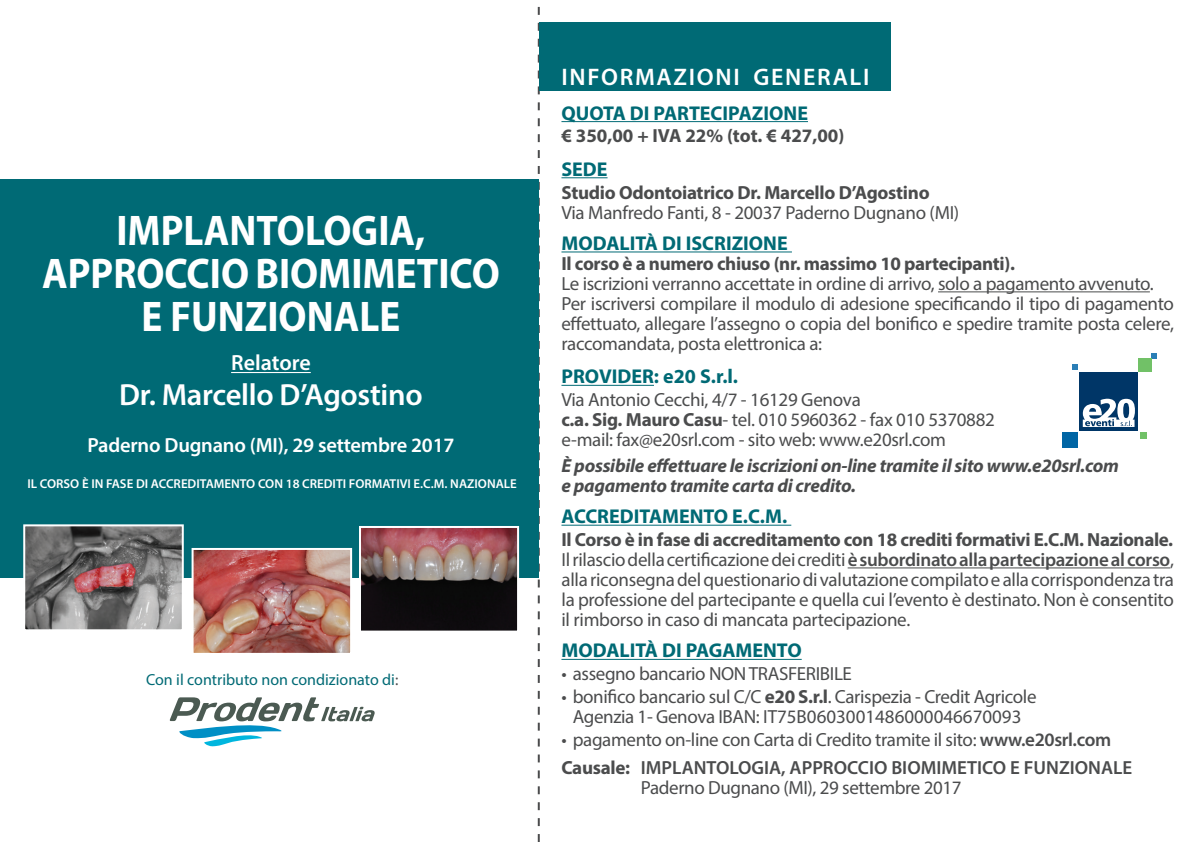
<style>
.page{position:relative;width:1191px;height:842px;background:#fff}
.page>*{position:absolute;margin:0;border:0;box-sizing:border-box;transform-origin:0 0}
.t1{font:700 43px "Myriad Pro";color:#fff;scale:.91 1}
.t2{font:600 30.6px "Myriad Pro";letter-spacing:-.01em;color:#fff}
.programma_testo_con{font:600 24px "Myriad Pro";letter-spacing:.07em;color:#fff}
.t3{font:600 22px "Myriad Pro";color:#fff}
.t4{font:600 20.4px "Myriad Pro";letter-spacing:-.01em;color:#fff}
.MYRIAD_PRO{font:700 20px "Myriad Pro";color:#006a75}
.MYRIAD_PRO-2{font:19px/20px "Myriad Pro";letter-spacing:-.02em;color:#4b4c4d;text-align:justify}
.testo_con_tabulazion{font:19px "Myriad Pro";letter-spacing:-.02em;color:#4b4c4d}
.MYRIAD_PRO-3{font:700 19px "Myriad Pro";letter-spacing:-.02em;color:#4b4c4d}
.MYRIAD_PRO-4{font:italic 700 19px/20px "Myriad Pro";letter-spacing:-.015em;color:#4b4c4d}
.testo_con_tabulazion-2{font:600 19px "Myriad Pro";color:#4b4c4d}
.testo_con_tabulazion-3{font:19px "Myriad Pro";color:#4b4c4d}
.MYRIAD_PRO-5{font:700 19px "Myriad Pro";color:#4b4c4d}
.MYRIAD_PRO-6{font:16px "Myriad Pro";color:#006a75}
.t5{font:600 12.8px "Myriad Pro";color:#fff}
.s1{color:#4b4c4d}
.s2{font-weight:700}
.s3{font-weight:600}
</style>
<div class="page">
<svg style="left:538px;top:6px;width:2px;height:836px"></svg>
<div style="left:539px;top:23px;width:351px;height:68px;background:#006a75"></div>
<hr style="left:561px;top:121px;width:247px;height:1px;background:#006a75">
<hr style="left:561px;top:177px;width:46px;height:1px;background:#006a75">
<hr style="left:561px;top:251px;width:231px;height:1px;background:#006a75">
<hr style="left:938px;top:291px;width:211px;height:1px;background:#4b4c4d">
<hr style="left:561px;top:385px;width:93px;height:1px;background:#006a75">
<hr style="left:561px;top:525px;width:230px;height:1px;background:#006a75">
<hr style="left:847px;top:567px;width:323px;height:1px;background:#4b4c4d">
<hr style="left:561px;top:659px;width:240px;height:1px;background:#006a75">
<svg style="left:170px;top:697px;width:205px;height:49px"></svg>
<div style="left:1079px;top:372px;width:59px;height:59px;background:#003667"></div>
<svg style="left:1082px;top:399px;width:53px;height:28px"></svg>
<div style="left:1062px;top:432px;width:15px;height:16px;background:#0065a4"></div>
<svg style="left:1151px;top:353px;width:6px;height:5px"></svg>
<svg style="left:1072px;top:364px;width:5px;height:6px"></svg>
<div style="left:1140px;top:432px;width:6px;height:7px;background:#71c167"></div>
<div style="left:1138px;top:358px;width:13px;height:14px;background:#71c167"></div>
<div style="left:0;top:179px;width:539px;height:398px;background:#006a75"></div>
<hr style="left:231px;top:372px;width:80px;height:1px;background:#fff">
<img style="left:195px;top:551px;width:154px;height:101px">
<div style="left:192px;top:548px;width:160px;height:107px;border:2px solid #fff"></div>
<img style="left:26px;top:527px;width:155px;height:101px">
<div style="left:23px;top:524px;width:161px;height:107px;border:2px solid #fff"></div>
<img style="left:362px;top:529px;width:154px;height:101px">
<div style="left:359px;top:526px;width:160px;height:107px;border:2px solid #fff"></div>
<p class="t1" style="left:116px;top:202px;width:341px">IMPLANTOLOGIA,</p>
<p class="t1" style="left:42px;top:246px;width:504px">APPROCCIO BIOMIMETICO</p>
<p class="t1" style="left:141px;top:289px;width:286px">E FUNZIONALE</p>
<p class="t3" style="left:231px;top:349px;width:81px">Relatore</p>
<p class="t2" style="left:119px;top:375px;width:305px">Dr. Marcello D’Agostino</p>
<p class="t4" style="left:87px;top:432px;width:368px">Paderno Dugnano (MI), 29 settembre 2017</p>
<p class="t5" style="left:27px;top:475px;width:491px">IL CORSO È IN FASE DI ACCREDITAMENTO CON 18 CREDITI FORMATIVI E.C.M. NAZIONALE</p>
<p class="MYRIAD_PRO-6" style="left:146px;top:670px;width:254px">Con il contributo non condizionato di<span class="s1">:</span></p>
<p class="programma_testo_con" style="left:561px;top:62px;width:309px">INFORMAZIONI GENERALI</p>
<p class="MYRIAD_PRO" style="left:561px;top:100px;width:248px">QUOTA DI PARTECIPAZIONE</p>
<p class="MYRIAD_PRO-5" style="left:561px;top:124px;width:284px">€ 350,00 + IVA 22% (tot. € 427,00)</p>
<p class="MYRIAD_PRO" style="left:561px;top:156px;width:48px">SEDE</p>
<p class="MYRIAD_PRO-3" style="left:561px;top:180px;width:370px">Studio Odontoiatrico Dr. Marcello D’Agostino</p>
<p class="MYRIAD_PRO-2" style="left:561px;top:202px;width:399px">Via Manfredo Fanti, 8 - 20037 Paderno Dugnano (MI)</p>
<p class="MYRIAD_PRO" style="left:561px;top:230px;width:228px">MODALITÀ DI ISCRIZIONE</p>
<p class="MYRIAD_PRO-3" style="left:561px;top:251px;width:455px">Il corso è a numero chiuso (nr. massimo 10 partecipanti).</p>
<p class="MYRIAD_PRO-2" style="left:561px;top:273px;width:594px">Le iscrizioni verranno accettate in ordine di arrivo, solo a pagamento avvenuto.</p>
<p class="MYRIAD_PRO-2" style="left:561px;top:293px;width:614px">Per iscriversi compilare il modulo di adesione specificando il tipo di pagamento effettuato, allegare l’assegno o copia del bonifico e spedire tramite posta celere, raccomandata, posta elettronica a:</p>
<p class="MYRIAD_PRO" style="left:561px;top:364px;width:178px">PROVIDER: e20 S.r.l.</p>
<p class="MYRIAD_PRO-2" style="left:561px;top:389px;width:301px">Via Antonio Cecchi, 4/7 - 16129 Genova</p>
<p class="MYRIAD_PRO-2" style="left:561px;top:409px;width:435px"><span class="s2">c.a. Sig. Mauro Casu</span>- tel. 010 5960362 - fax 010 5370882</p>
<p class="MYRIAD_PRO-2" style="left:561px;top:429px;width:386px">e-mail: fax@e20srl.com - sito web: www.e20srl.com</p>
<p class="MYRIAD_PRO-4" style="left:561px;top:455px;width:559px">È possibile effettuare le iscrizioni on-line tramite il sito www.e20srl.com e pagamento tramite carta di credito.</p>
<p class="MYRIAD_PRO" style="left:561px;top:503px;width:227px">ACCREDITAMENTO E.C.M.</p>
<p class="MYRIAD_PRO-3" style="left:561px;top:527px;width:613px">Il Corso è in fase di accreditamento con 18 crediti formativi E.C.M. Nazionale.</p>
<p class="MYRIAD_PRO-2" style="left:561px;top:549px;width:614px">Il rilascio della certificazione dei crediti <span class="s3">è subordinato alla partecipazione al corso</span>, alla riconsegna del questionario di valutazione compilato e alla corrispondenza tra la professione del partecipante e quella cui l’evento è destinato. Non è consentito il rimborso in caso di mancata partecipazione.</p>
<p class="MYRIAD_PRO" style="left:561px;top:638px;width:242px">MODALITÀ DI PAGAMENTO</p>
<p class="testo_con_tabulazion" style="left:561px;top:662px;width:292px">• assegno bancario NON TRASFERIBILE</p>
<p class="testo_con_tabulazion" style="left:561px;top:685px;width:476px">• bonifico bancario sul C/C <span class="s2">e20 S.r.l</span>. Carispezia - Credit Agricole</p>
<p class="testo_con_tabulazion-3" style="left:573px;top:705px;width:450px">Agenzia 1- Genova IBAN: IT75B0603001486000046670093</p>
<p class="testo_con_tabulazion" style="left:561px;top:728px;width:551px">• pagamento on-line con Carta di Credito tramite il sito: <span class="s3">www.e20srl.com</span></p>
<p class="testo_con_tabulazion-2" style="left:561px;top:756px;width:572px"><span class="s2">Causale:</span> IMPLANTOLOGIA, APPROCCIO BIOMIMETICO E FUNZIONALE</p>
<p class="testo_con_tabulazion" style="left:641px;top:776px;width:322px">Paderno Dugnano (MI), 29 settembre 2017</p>
</div>
